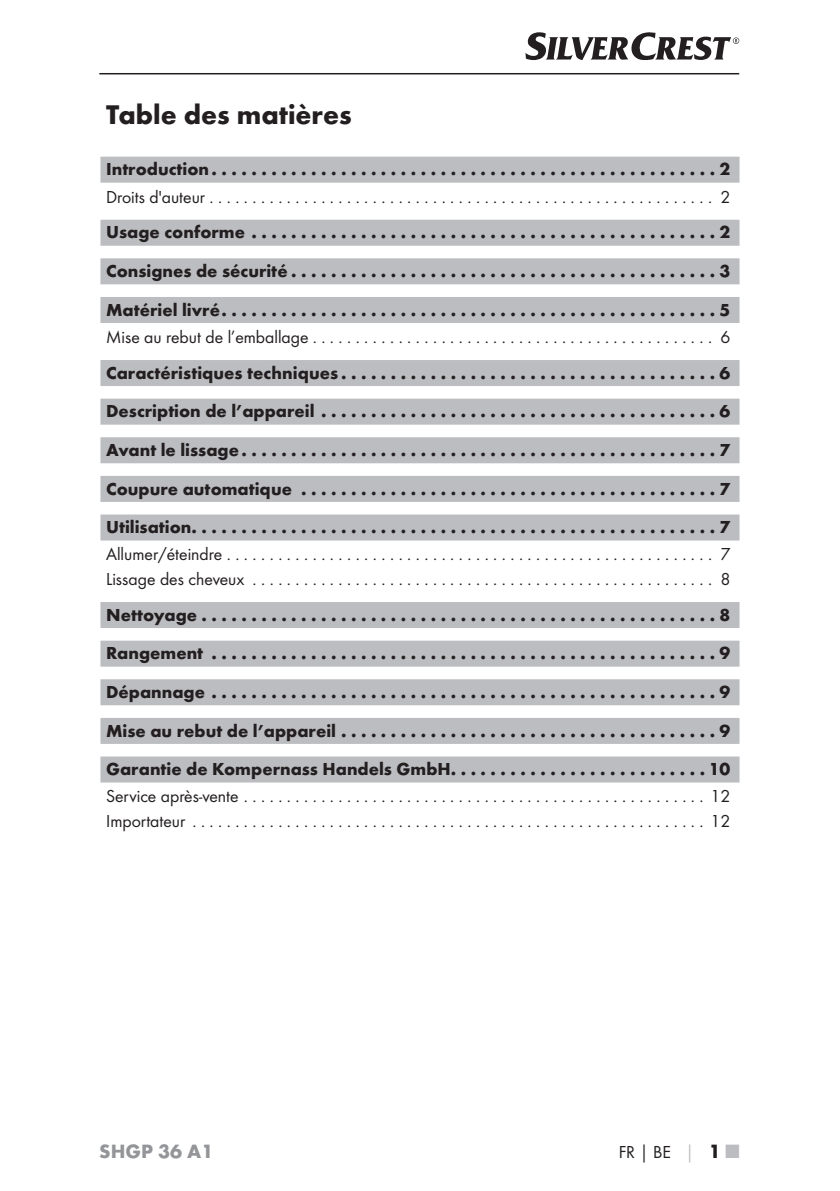
<style>
.page{position:relative;width:840px;height:1191px;background:#fff}
.page>*{position:absolute;margin:0;border:0;box-sizing:border-box;transform-origin:0 0}
.t1{font:700 28px "Futura";color:#231f20}
.t2{font:700 20px "Futura";color:#939598}
.t3{font:700 18px/38.6px "Futura";color:#231f20;text-align:justify}
.t4{font:18px/24.4px "Futura Boo";color:#231f20}
.s1{font-family:"Futura";font-weight:700}
.s2{font-family:"Futura";font-weight:700;color:#bcbdc0}
.s3{font-family:"Futura";font-weight:700;font-size:20px}
.s4{font-family:"Futura";font-weight:700;font-size:20px;color:#bcbdc0}
</style>
<div class="page">
<hr style="left:99px;top:73px;width:639px;height:1px;background:#231f20">
<svg style="left:525px;top:32px;width:213px;height:28px"></svg>
<div style="left:100px;top:157px;width:639px;height:26px;background:#bcbdc0"></div>
<div style="left:100px;top:220px;width:639px;height:26px;background:#bcbdc0"></div>
<div style="left:100px;top:258px;width:639px;height:26px;background:#bcbdc0"></div>
<div style="left:100px;top:297px;width:639px;height:26px;background:#bcbdc0"></div>
<div style="left:100px;top:360px;width:639px;height:26px;background:#bcbdc0"></div>
<div style="left:100px;top:399px;width:639px;height:26px;background:#bcbdc0"></div>
<div style="left:100px;top:437px;width:639px;height:26px;background:#bcbdc0"></div>
<div style="left:100px;top:476px;width:639px;height:26px;background:#bcbdc0"></div>
<div style="left:100px;top:514px;width:639px;height:26px;background:#bcbdc0"></div>
<div style="left:100px;top:602px;width:639px;height:26px;background:#bcbdc0"></div>
<div style="left:100px;top:640px;width:639px;height:26px;background:#bcbdc0"></div>
<div style="left:100px;top:679px;width:639px;height:26px;background:#bcbdc0"></div>
<div style="left:100px;top:718px;width:639px;height:26px;background:#bcbdc0"></div>
<div style="left:100px;top:756px;width:639px;height:26px;background:#bcbdc0"></div>
<h1 class="t1" style="left:106px;top:97px;width:247px">Table des matières</h1>
<p class="t3" style="left:106px;top:150px;width:625px">Introduction . . . . . . . . . . . . . . . . . . . . . . . . . . . . . . . . . . . . . . . . . . . . . . . . . . . 2</p>
<p class="t4" style="left:106px;top:184px;width:625px">Droits d'auteur . . . . . . . . . . . . . . . . . . . . . . . . . . . . . . . . . . . . . . . . . . . . . . . . . . . . . . . . . . . 2</p>
<p class="t3" style="left:106px;top:213px;width:625px">Usage conforme . . . . . . . . . . . . . . . . . . . . . . . . . . . . . . . . . . . . . . . . . . . . . . . 2<br>Consignes de sécurité . . . . . . . . . . . . . . . . . . . . . . . . . . . . . . . . . . . . . . . . . . . 3<br>Matériel livré . . . . . . . . . . . . . . . . . . . . . . . . . . . . . . . . . . . . . . . . . . . . . . . . . . 5</p>
<p class="t4" style="left:106px;top:324px;width:625px">Mise au rebut de l’emballage . . . . . . . . . . . . . . . . . . . . . . . . . . . . . . . . . . . . . . . . . . . . . . . 6</p>
<p class="t3" style="left:106px;top:353px;width:625px">Caractéristiques techniques . . . . . . . . . . . . . . . . . . . . . . . . . . . . . . . . . . . . . . 6<br>Description de l’appareil . . . . . . . . . . . . . . . . . . . . . . . . . . . . . . . . . . . . . . . . 6<br>Avant le lissage . . . . . . . . . . . . . . . . . . . . . . . . . . . . . . . . . . . . . . . . . . . . . . . . 7<br>Coupure automatique . . . . . . . . . . . . . . . . . . . . . . . . . . . . . . . . . . . . . . . . . . 7<br>Utilisation . . . . . . . . . . . . . . . . . . . . . . . . . . . . . . . . . . . . . . . . . . . . . . . . . . . . . 7</p>
<p class="t4" style="left:106px;top:542px;width:625px">Allumer/éteindre . . . . . . . . . . . . . . . . . . . . . . . . . . . . . . . . . . . . . . . . . . . . . . . . . . . . . . . . . 7<br>Lissage des cheveux . . . . . . . . . . . . . . . . . . . . . . . . . . . . . . . . . . . . . . . . . . . . . . . . . . . . . . 8</p>
<p class="t3" style="left:106px;top:595px;width:625px">Nettoyage . . . . . . . . . . . . . . . . . . . . . . . . . . . . . . . . . . . . . . . . . . . . . . . . . . . . 8<br>Rangement . . . . . . . . . . . . . . . . . . . . . . . . . . . . . . . . . . . . . . . . . . . . . . . . . . . 9<br>Dépannage . . . . . . . . . . . . . . . . . . . . . . . . . . . . . . . . . . . . . . . . . . . . . . . . . . . 9<br>Mise au rebut de l’appareil . . . . . . . . . . . . . . . . . . . . . . . . . . . . . . . . . . . . . . 9<br>Garantie de Kompernass Handels GmbH. . . . . . . . . . . . . . . . . . . . . . . . . . 10</p>
<p class="t4" style="left:106px;top:784px;width:625px">Service après-vente . . . . . . . . . . . . . . . . . . . . . . . . . . . . . . . . . . . . . . . . . . . . . . . . . . . . . . 12<br>Importateur . . . . . . . . . . . . . . . . . . . . . . . . . . . . . . . . . . . . . . . . . . . . . . . . . . . . . . . . . . . . 12</p>
<p class="t2" style="left:99px;top:1139px;width:115px">SHGP 36 A1</p>
<p class="t4" style="left:618px;top:1139px;width:122px">FR<span class="s1">│</span>BE <span class="s2">│</span> <span class="s3">1</span> <span class="s4">■</span></p>
</div>
